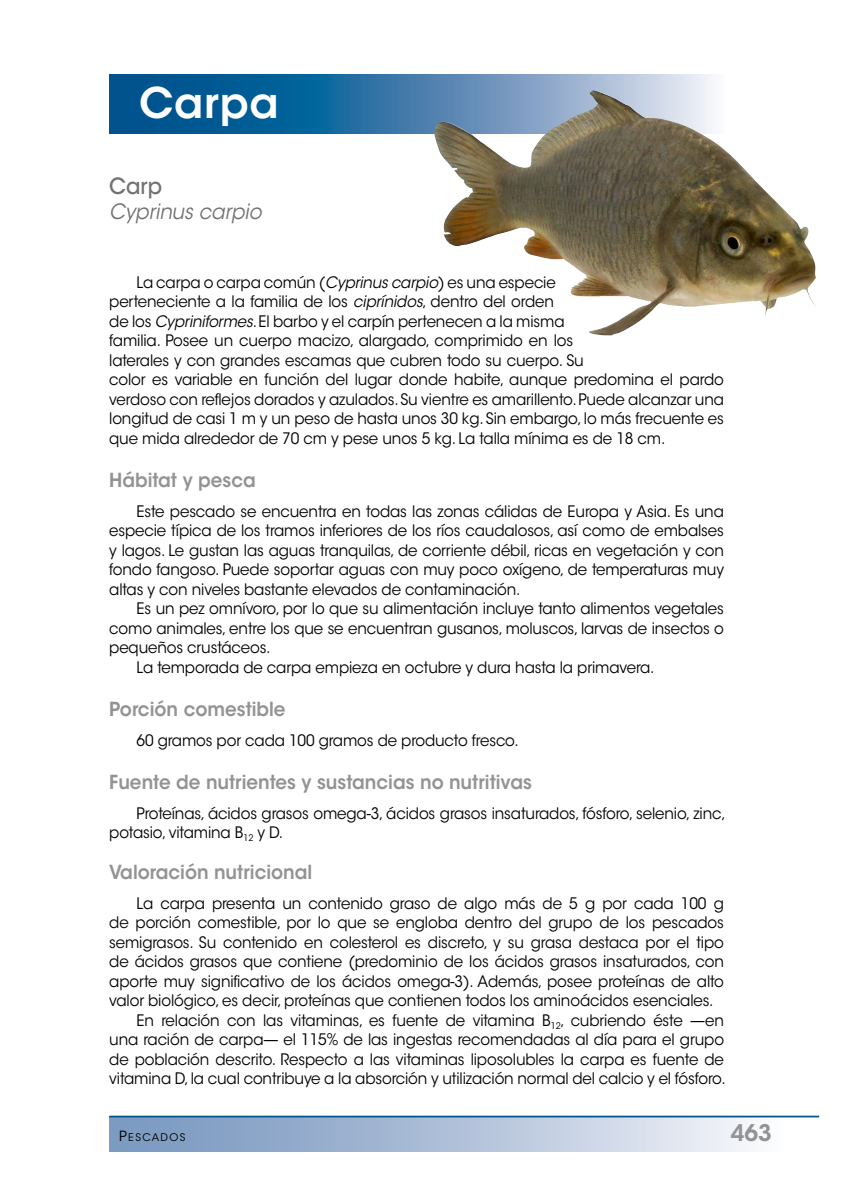
<style>
.page{position:relative;width:844px;height:1191px;background:#fff}
.page>*{position:absolute;margin:0;border:0;box-sizing:border-box;transform-origin:0 0}
.t1{font:600 42px "ITC Avant Garde Std";letter-spacing:.015em;color:#fff}
.t2{font:600 22.75px "ITC Avant Garde Std";color:#929395}
.t3{font:500 22.22px "ITC Avant Garde Std";color:#707172;scale:.94 1}
.t4{font:italic 21px "ITC Avant Garde Std";color:#707172;scale:.94 1}
.t5{font:600 19.25px "ITC Avant Garde Std";color:#929395;scale:.95 1}
.t6{font:15.75px/19.4px "ITC Avant Garde Std";letter-spacing:-.01em;color:#000;scale:.95 1}
.t7{font:10.5px "ITC Avant Garde Std";letter-spacing:.135em;color:#000}
.s1{font-style:italic}
.s2{font-size:14px}
</style>
<div class="page">
<svg style="left:109px;top:74px;width:604px;height:60px"></svg>
<div style="left:109px;top:1116px;width:675px;height:35px;background:linear-gradient(to right,#7091bb,#f5f6fa)"></div>
<hr style="left:109px;top:1115px;width:710px;height:2px;background:#00538d">
<img style="left:433px;top:90px;width:383px;height:245px">
<h1 class="t1" style="left:139px;top:76px;width:141px">Carpa</h1>
<h3 class="t3" style="left:109px;top:172px;width:58px">Carp</h3>
<h3 class="t4" style="left:109px;top:199px;width:164px">Cyprinus carpio</h3>
<p class="t6" style="left:109px;top:273px;width:648px;text-indent:27px">La carpa o carpa común (<span class="s1">Cyprinus carpio</span>) es una especie<br>perteneciente a la familia de los <span class="s1">ciprínidos</span>, dentro del orden<br>de los <span class="s1">Cypriniformes</span>. El barbo y el carpín pertenecen a la misma<br>familia. Posee un cuerpo macizo, alargado, comprimido en los<br>laterales y con grandes escamas que cubren todo su cuerpo. Su<br>color es variable en función del lugar donde habite, aunque predomina el pardo verdoso con reflejos dorados y azulados. Su vientre es amarillento. Puede alcanzar una longitud de casi 1 m y un peso de hasta unos 30 kg. Sin embargo, lo más frecuente es que mida alrededor de 70 cm y pese unos 5 kg. La talla mínima es de 18 cm.</p>
<p class="t5" style="left:109px;top:468px;width:156px">Hábitat y pesca</p>
<p class="t6" style="left:109px;top:501px;width:648px;text-align:justify;text-indent:27px">Este pescado se encuentra en todas las zonas cálidas de Europa y Asia. Es una especie típica de los tramos inferiores de los ríos caudalosos, así como de embalses y lagos. Le gustan las aguas tranquilas, de corriente débil, ricas en vegetación y con fondo fangoso. Puede soportar aguas con muy poco oxígeno, de temperaturas muy altas y con niveles bastante elevados de contaminación.</p>
<p class="t6" style="left:136px;top:599px;width:619px">Es un pez omnívoro, por lo que su alimentación incluye tanto alimentos vegetales</p>
<p class="t6" style="left:109px;top:618px;width:648px">como animales, entre los que se encuentran gusanos, moluscos, larvas de insectos o</p>
<p class="t6" style="left:109px;top:638px;width:171px">pequeños crustáceos.</p>
<p class="t6" style="left:136px;top:657px;width:546px">La temporada de carpa empieza en octubre y dura hasta la primavera.</p>
<p class="t5" style="left:109px;top:697px;width:187px">Porción comestible</p>
<p class="t6" style="left:136px;top:730px;width:404px">60 gramos por cada 100 gramos de producto fresco.</p>
<p class="t5" style="left:109px;top:770px;width:446px">Fuente de nutrientes y sustancias no nutritivas</p>
<p class="t6" style="left:109px;top:803px;width:650px;text-indent:27px">Proteínas, ácidos grasos omega-3, ácidos grasos insaturados, fósforo, selenio, zinc, potasio, vitamina B<sub>12</sub> y D.</p>
<p class="t5" style="left:109px;top:860px;width:215px">Valoración nutricional</p>
<p class="t6" style="left:136px;top:893px;width:619px">La carpa presenta un contenido graso de algo más de 5 g por cada 100 g</p>
<p class="t6" style="left:109px;top:913px;width:648px">de porción comestible, por lo que se engloba dentro del grupo de los pescados</p>
<p class="t6" style="left:109px;top:932px;width:648px">semigrasos. Su contenido en colesterol es discreto, y su grasa destaca por el tipo</p>
<p class="t6" style="left:109px;top:952px;width:648px">de ácidos grasos que contiene (predominio de los ácidos grasos insaturados, con</p>
<p class="t6" style="left:109px;top:971px;width:648px">aporte muy significativo de los ácidos omega-3). Además, posee proteínas de alto</p>
<p class="t6" style="left:109px;top:991px;width:637px">valor biológico, es decir, proteínas que contienen todos los aminoácidos esenciales.</p>
<p class="t6" style="left:136px;top:1010px;width:619px">En relación con las vitaminas, es fuente de vitamina B<sub>12</sub>, cubriendo éste —en</p>
<p class="t6" style="left:109px;top:1030px;width:648px">una ración de carpa— el 115% de las ingestas recomendadas al día para el grupo</p>
<p class="t6" style="left:109px;top:1049px;width:648px">de población descrito. Respecto a las vitaminas liposolubles la carpa es fuente de</p>
<p class="t6" style="left:109px;top:1069px;width:650px">vitamina D, la cual contribuye a la absorción y utilización normal del calcio y el fósforo.</p>
<p class="t7" style="left:119px;top:1131px;width:68px"><span class="s2">P</span>ESCADOS</p>
<h2 class="t2" style="left:730px;top:1118px;width:43px">463</h2>
</div>
